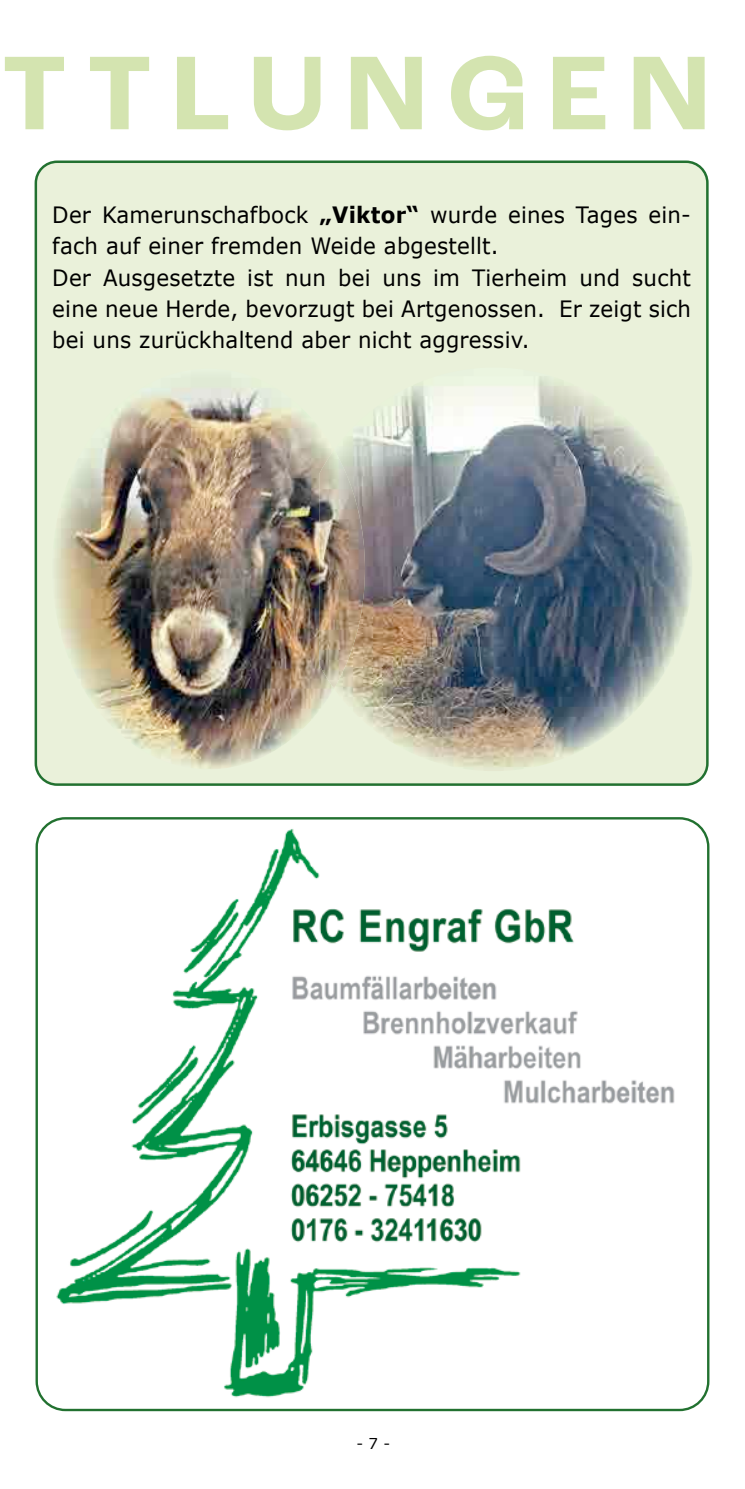
<style>
.page{position:relative;width:745px;height:1489px;background:#fff}
.page>*{position:absolute;margin:0;border:0;box-sizing:border-box;transform-origin:0 0}
.t1{font:700 110px "Roc Grotesk";letter-spacing:.19em;color:#d4e4b0}
.t2{font:22.5px/31.2px "Verdana";letter-spacing:.01em;color:#000;scale:.95 1}
.t3{font:15px "Verdana";color:#000}
.s1{font-weight:700}
</style>
<div class="page">
<svg style="left:35px;top:160px;width:673px;height:625px;background:#c6d1c1"></svg>
<img style="left:334px;top:367px;width:159px;height:404px">
<img style="left:52px;top:369px;width:282px;height:400px">
<img style="left:319px;top:473px;width:46px;height:215px">
<img style="left:38px;top:818px;width:663px;height:591px">
<h1 class="t1" style="left:3px;top:25px;width:707px">TTLUNGEN</h1>
<p class="t2" style="left:52px;top:199px;width:673px">Der Kamerunschafbock <span class="s1">„Viktor“</span> wurde eines Tages ein&shy;fach auf einer fremden Weide abgestellt.<br>Der Ausgesetzte ist nun bei uns im Tierheim und sucht eine neue Herde, bevorzugt bei Artgenossen. Er zeigt sich bei uns zurückhaltend aber nicht aggressiv.</p>
<p class="t3" style="left:356px;top:1433px;width:35px">- 7 -</p>
</div>
